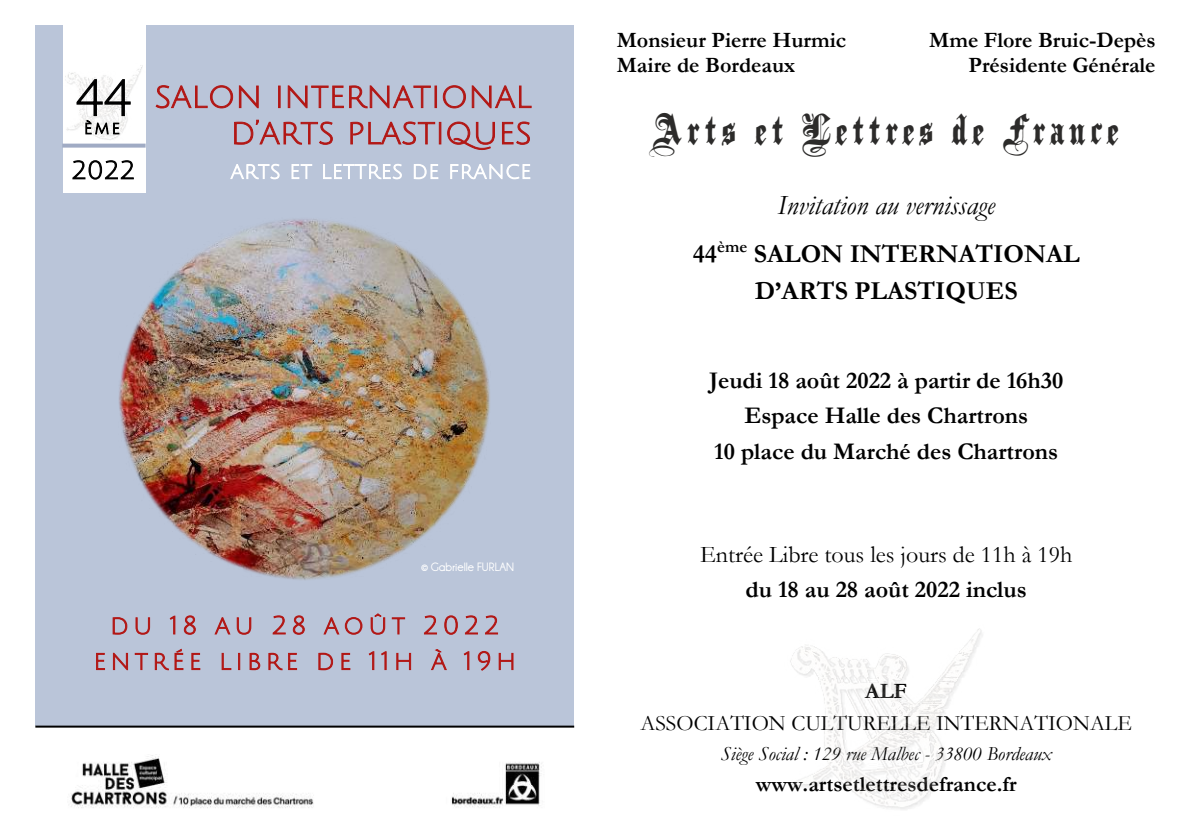
<style>
.page{position:relative;width:1191px;height:840px;background:#fff}
.page>*{position:absolute;margin:0;border:0;box-sizing:border-box;transform-origin:0 0}
.t1{font:900 36px "Plain";letter-spacing:.12em;color:#2c2b2a}
.t2{font:italic 28px "Garamond";color:#000}
.t3{font:700 26px/36.6px "Garamond";color:#000;text-align:center}
.t4{font:700 24px/35.2px "Garamond";color:#000;text-align:center}
.t5{font:24px "Garamond";color:#000}
.t6{font:700 22px/24.8px "Garamond";color:#000}
.t7{font:22px "Garamond";color:#000}
.t8{font:italic 20px "Garamond";color:#000}
.t9{font:700 12.2px "Champagne&Limousines";color:#fff}
</style>
<div class="page">
<div style="left:35px;top:25px;width:539px;height:700px;background:#bac5d9"></div>
<div style="left:63px;top:25px;width:82px;height:168px;background:#fff"></div>
<svg style="left:62px;top:143px;width:84px;height:4px"></svg>
<img style="left:65px;top:65px;width:78px;height:75px">
<svg style="left:76px;top:79px;width:55px;height:56px"></svg>
<svg style="left:72px;top:160px;width:62px;height:20px"></svg>
<img style="left:119px;top:219px;width:371px;height:361px">
<img style="left:71px;top:755px;width:243px;height:53px">
<img style="left:451px;top:762px;width:91px;height:46px">
<hr style="left:35px;top:725px;width:539px;height:2px;background:#000">
<svg style="left:112px;top:617px;width:16px;height:17px"></svg>
<svg style="left:135px;top:617px;width:16px;height:18px"></svg>
<svg style="left:169px;top:615px;width:7px;height:19px"></svg>
<svg style="left:183px;top:615px;width:13px;height:20px"></svg>
<svg style="left:214px;top:617px;width:38px;height:18px"></svg>
<svg style="left:272px;top:615px;width:14px;height:19px"></svg>
<svg style="left:292px;top:615px;width:13px;height:20px"></svg>
<svg style="left:323px;top:617px;width:40px;height:18px"></svg>
<svg style="left:370px;top:613px;width:35px;height:22px"></svg>
<svg style="left:424px;top:615px;width:13px;height:19px"></svg>
<svg style="left:444px;top:615px;width:14px;height:20px"></svg>
<svg style="left:464px;top:615px;width:14px;height:19px"></svg>
<svg style="left:485px;top:615px;width:13px;height:19px"></svg>
<svg style="left:96px;top:652px;width:9px;height:18px"></svg>
<svg style="left:112px;top:648px;width:72px;height:22px"></svg>
<svg style="left:191px;top:652px;width:10px;height:18px"></svg>
<svg style="left:221px;top:652px;width:11px;height:18px"></svg>
<svg style="left:238px;top:652px;width:2px;height:17px"></svg>
<svg style="left:249px;top:652px;width:12px;height:18px"></svg>
<svg style="left:268px;top:652px;width:29px;height:18px"></svg>
<svg style="left:318px;top:652px;width:15px;height:18px"></svg>
<svg style="left:341px;top:652px;width:10px;height:18px"></svg>
<svg style="left:368px;top:651px;width:19px;height:19px"></svg>
<svg style="left:396px;top:652px;width:15px;height:18px"></svg>
<svg style="left:431px;top:649px;width:16px;height:21px"></svg>
<svg style="left:463px;top:651px;width:7px;height:19px"></svg>
<svg style="left:477px;top:651px;width:14px;height:20px"></svg>
<svg style="left:498px;top:652px;width:16px;height:18px"></svg>
<svg style="left:155px;top:85px;width:104px;height:24px"></svg>
<div style="left:278px;top:85px;width:3px;height:23px;background:#b21715;border:1px solid #b21715"></div>
<svg style="left:287px;top:85px;width:144px;height:24px"></svg>
<div style="left:434px;top:85px;width:3px;height:23px;background:#b21715;border:1px solid #b21715"></div>
<svg style="left:442px;top:85px;width:90px;height:24px"></svg>
<svg style="left:234px;top:119px;width:99px;height:26px"></svg>
<svg style="left:350px;top:121px;width:86px;height:24px"></svg>
<div style="left:439px;top:122px;width:2px;height:22px;background:#b21715;border:1px solid #b21715"></div>
<svg style="left:447px;top:121px;width:48px;height:29px"></svg>
<svg style="left:502px;top:121px;width:28px;height:24px"></svg>
<svg style="left:230px;top:163px;width:50px;height:17px"></svg>
<svg style="left:291px;top:164px;width:22px;height:15px"></svg>
<svg style="left:323px;top:163px;width:79px;height:17px"></svg>
<svg style="left:413px;top:164px;width:26px;height:16px"></svg>
<svg style="left:450px;top:164px;width:81px;height:16px"></svg>
<img style="left:790px;top:628px;width:193px;height:182px">
<p class="t9" style="left:421px;top:562px;width:94px">© Gabrielle FURLAN</p>
<p class="t6" style="left:617px;top:30px;width:231px">Monsieur Pierre Hurmic<br>Maire de Bordeaux</p>
<p class="t6" style="left:929px;top:30px;width:228px;text-align:right">Mme Flore Bruic-Depès<br>Présidente Générale</p>
<h1 class="t1" style="left:648px;top:113px;width:471px">Arts et Lettres de France</h1>
<p class="t2" style="left:777px;top:196px;width:219px">Invitation au vernissage</p>
<p class="t3" style="left:693px;top:238px;width:388px">44<sup>ème</sup> SALON INTERNATIONAL<br>D’ARTS PLASTIQUES</p>
<p class="t4" style="left:709px;top:366px;width:356px">Jeudi 18 août 2022 à partir de 16h30<br>Espace Halle des Chartrons<br>10 place du Marché des Chartrons</p>
<p class="t5" style="left:700px;top:545px;width:374px">Entrée Libre tous les jours de 11h à 19h</p>
<p class="t4" style="left:745px;top:574px;width:283px">du 18 au 28 août 2022 inclus</p>
<p class="t6" style="left:865px;top:680px;width:43px">ALF</p>
<p class="t7" style="left:640px;top:715px;width:493px">ASSOCIATION CULTURELLE INTERNATIONALE</p>
<p class="t8" style="left:720px;top:747px;width:332px">Siège Social : 129 rue Malbec - 33800 Bordeaux</p>
<p class="t6" style="left:756px;top:774px;width:262px">www.artsetlettresdefrance.fr</p>
</div>
